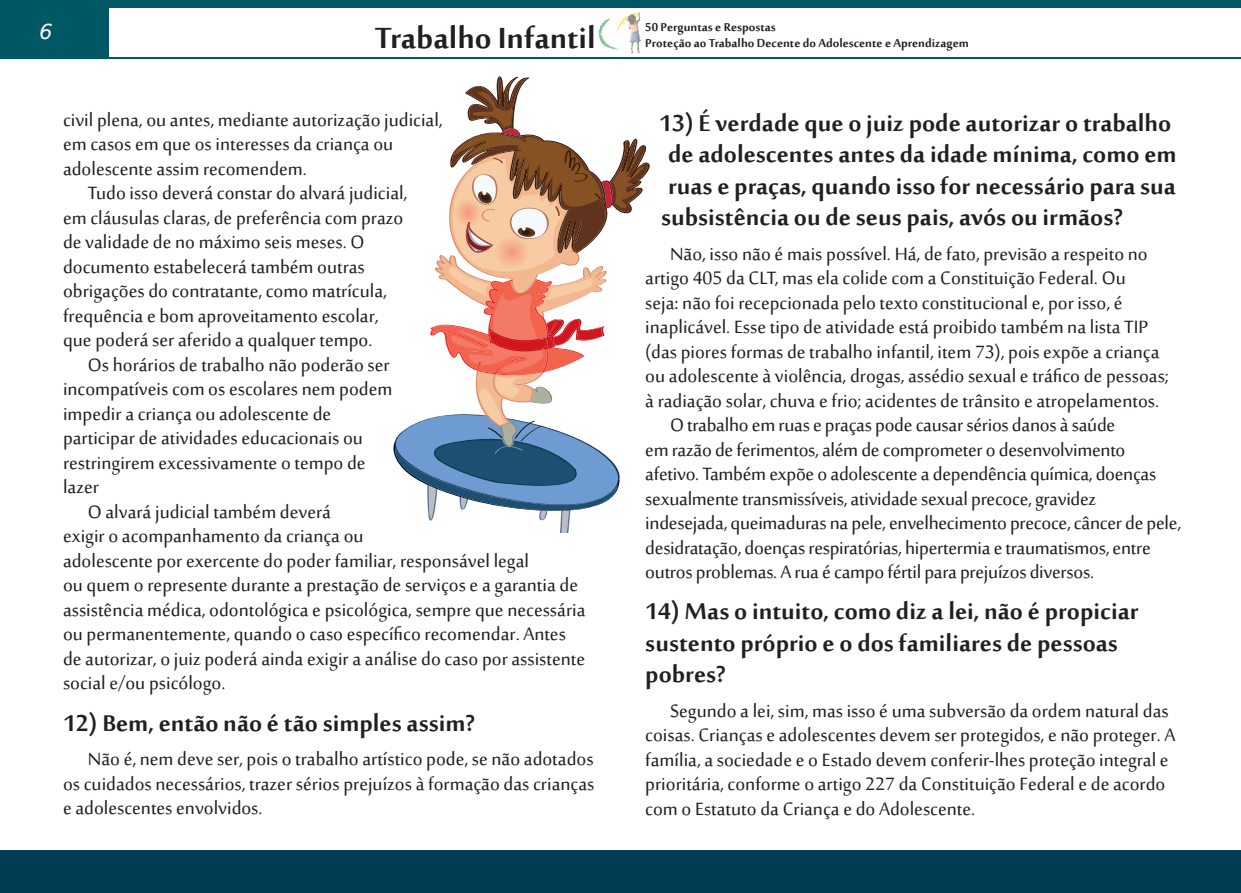
<style>
.page{position:relative;width:1241px;height:893px;background:#fff}
.page>*{position:absolute;margin:0;border:0;box-sizing:border-box;transform-origin:0 0}
.t1{font:700 40.25px "Sakkal Majalla";color:#231f20}
.Pergunta_roxo{font:700 31.5px/31.5px "Sakkal Majalla";color:#231f20}
.resposta_verde{font:24.5px/24.5px "Sakkal Majalla";color:#231f20}
.t2{font:italic 21px "Lucida Sans";color:#fff}
.t3{font:700 15.75px/17px "Sakkal Majalla";color:#231f20}
</style>
<div class="page">
<div style="left:0;top:850px;width:1240px;height:43px;background:#003d54"></div>
<div style="left:0;top:0;width:1240px;height:7px;background:#005865"></div>
<div style="left:0;top:7px;width:108px;height:51px;background:#005865"></div>
<img style="left:598px;top:12px;width:43px;height:41px">
<hr style="left:0;top:57px;width:1240px;height:1px;background:#005865">
<svg style="left:393px;top:76px;width:257px;height:457px"></svg>
<p class="t2" style="left:38px;top:20px;width:15px">6</p>
<h1 class="t1" style="left:375px;top:15px;width:222px">Trabalho Infantil</h1>
<p class="t3" style="left:645px;top:19px;width:325px">50 Perguntas e Respostas<br>Proteção ao Trabalho Decente do Adolescente e Aprendizagem</p>
<p class="resposta_verde" style="left:63px;top:109px;width:381px">civil plena, ou antes, mediante autorização judicial, em casos em que os interesses da criança ou adolescente assim recomendem.</p>
<p class="resposta_verde" style="left:63px;top:182px;width:346px;text-indent:25px">Tudo isso deverá constar do alvará judicial, em cláusulas claras, de preferência com prazo de validade de no máximo seis meses. O documento estabelecerá também outras obrigações do contratante, como matrícula, frequência e bom aproveitamento escolar, que poderá ser aferido a qualquer tempo.</p>
<p class="resposta_verde" style="left:63px;top:354px;width:331px;text-indent:25px">Os horários de trabalho não poderão ser incompatíveis com os escolares nem podem impedir a criança ou adolescente de participar de atividades educacionais ou restringirem excessivamente o tempo de lazer</p>
<p class="resposta_verde" style="left:63px;top:501px;width:524px;text-indent:25px">O alvará judicial também deverá<br>exigir o acompanhamento da criança ou<br>adolescente por exercente do poder familiar, responsável legal<br>ou quem o represente durante a prestação de serviços e a garantia de assistência médica, odontológica e psicológica, sempre que necessária ou permanentemente, quando o caso específico recomendar. Antes de autorizar, o juiz poderá ainda exigir a análise do caso por assistente social e/ou psicólogo.</p>
<p class="Pergunta_roxo" style="left:63px;top:709px;width:413px">12) Bem, então não é tão simples assim?</p>
<p class="resposta_verde" style="left:63px;top:748px;width:532px;text-align:justify;text-indent:25px">Não é, nem deve ser, pois o trabalho artístico pode, se não adotados os cuidados necessários, trazer sérios prejuízos à formação das crianças e adolescentes envolvidos.</p>
<p class="Pergunta_roxo" style="left:659px;top:109px;width:519px">13) É verdade que o juiz pode autorizar o trabalho de adolescentes antes da idade mínima, como em ruas e praças, quando isso for necessário para sua subsistência ou de seus pais, avós ou irmãos?</p>
<p class="resposta_verde" style="left:645px;top:243px;width:525px;text-indent:25px">Não, isso não é mais possível. Há, de fato, previsão a respeito no artigo 405 da CLT, mas ela colide com a Constituição Federal. Ou<br>seja: não foi recepcionada pelo texto constitucional e, por isso, é inaplicável. Esse tipo de atividade está proibido também na lista TIP (das piores formas de trabalho infantil, item 73), pois expõe a criança ou adolescente à violência, drogas, assédio sexual e tráfico de pessoas; à radiação solar, chuva e frio; acidentes de trânsito e atropelamentos.</p>
<p class="resposta_verde" style="left:645px;top:414px;width:537px;text-indent:25px">O trabalho em ruas e praças pode causar sérios danos à saúde<br>em razão de ferimentos, além de comprometer o desenvolvimento afetivo. Também expõe o adolescente a dependência química, doenças sexualmente transmissíveis, atividade sexual precoce, gravidez indesejada, queimaduras na pele, envelhecimento precoce, câncer de pele, desidratação, doenças respiratórias, hipertermia e traumatismos, entre outros problemas. A rua é campo fértil para prejuízos diversos.</p>
<p class="Pergunta_roxo" style="left:645px;top:598px;width:494px">14) Mas o intuito, como diz a lei, não é propiciar sustento próprio e o dos familiares de pessoas pobres?</p>
<p class="resposta_verde" style="left:645px;top:700px;width:531px;text-indent:25px">Segundo a lei, sim, mas isso é uma subversão da ordem natural das coisas. Crianças e adolescentes devem ser protegidos, e não proteger. A família, a sociedade e o Estado devem conferir-lhes proteção integral e prioritária, conforme o artigo 227 da Constituição Federal e de acordo com o Estatuto da Criança e do Adolescente.</p>
</div>
